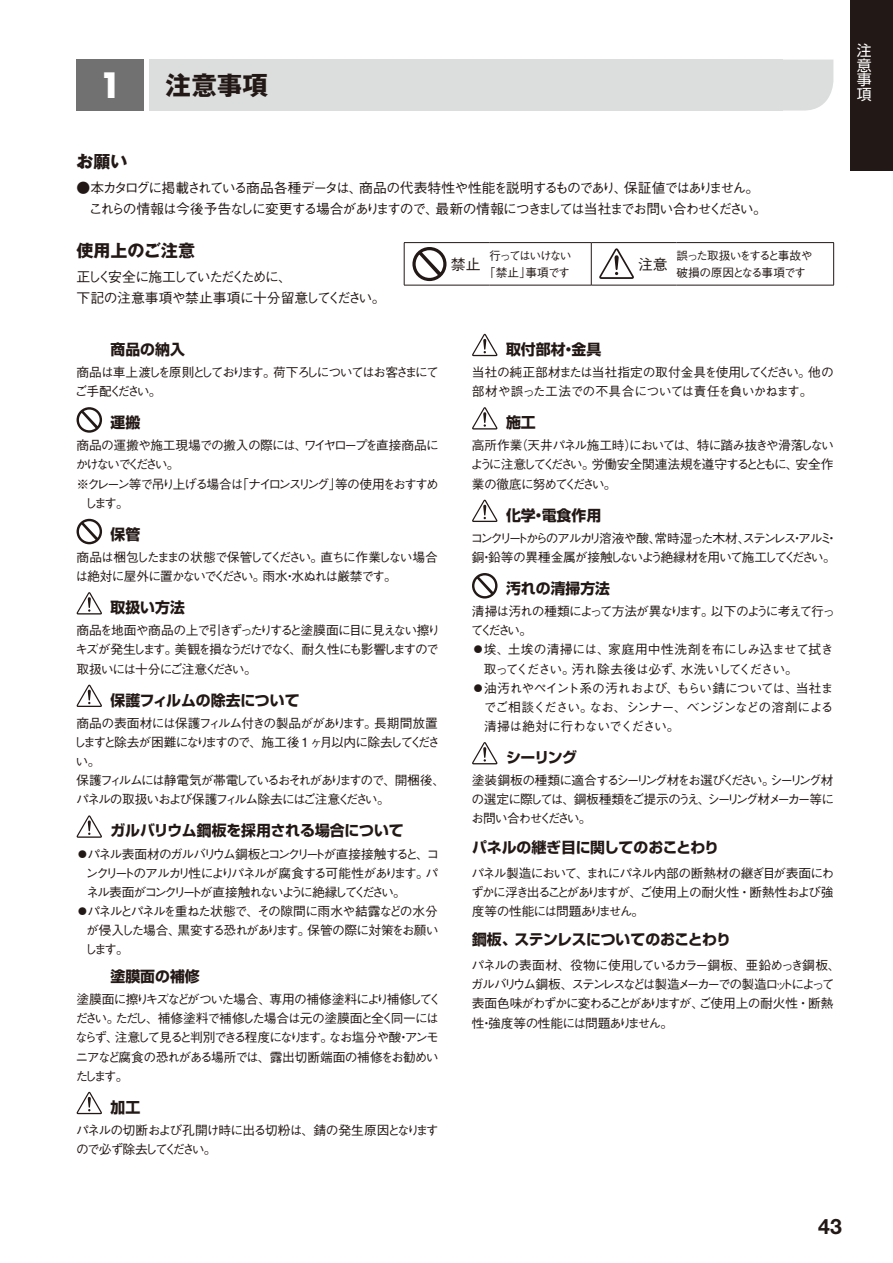
<style>
.page{position:relative;width:893px;height:1263px;background:#fff}
.page>*{position:absolute;margin:0;border:0;box-sizing:border-box;transform-origin:0 0}
.t1{font:700 34.05px "Futura";color:#fff}
.t2{font:700 25.5px "Gothic MB101 Pro";color:#221815}
.t3{font:700 21.3px "Helvetica Neue";color:#221815}
.t4{font:700 16.95px "Gothic MB101 Pro";color:#221815}
.t5{font:700 14.85px "Shin Go Pro";color:#221815}
.t6{font:700 14.85px "Shin Go Pro";letter-spacing:-.025em;color:#221815}
.t7{font:500 14.85px "Gothic BBB Pro";color:#221815}
.t8{font:14.85px/14.9px "Shin Go Pro";color:#fff;text-align:justify}
.t9{font:500 13.8px/21.3px "Gothic BBB Pro";letter-spacing:-.1em;color:#221815}
.t10{font:500 13.8px/21.3px "Gothic BBB Pro";letter-spacing:-.05em;color:#221815}
.t11{font:500 12.75px/19.2px "Gothic BBB Pro";letter-spacing:-.1em;color:#221815}
.t12{font:500 12.75px/19.2px "Gothic BBB Pro";letter-spacing:-.14em;color:#221815}
.t13{font:500 12.75px/19.2px "Gothic BBB Pro";letter-spacing:-.04em;color:#221815}
.t14{font:500 12.75px/19.2px "Gothic BBB Pro";letter-spacing:-.15em;color:#221815}
.t15{font:500 12.75px "Gothic BBB Pro";letter-spacing:-.08em;color:#221815}
.t16{font:500 12.75px "Gothic BBB Pro";letter-spacing:-.135em;color:#221815}
.t17{font:500 12.75px "Gothic BBB Pro";letter-spacing:-.045em;color:#221815}
.t18{font:500 12.75px "Gothic BBB Pro";letter-spacing:-.075em;color:#221815}
.t19{font:500 12.75px "Gothic BBB Pro";letter-spacing:-.18em;color:#221815}
.t20{font:500 12.75px "Gothic BBB Pro";letter-spacing:-.02em;color:#221815}
.t21{font:500 12.75px "Gothic BBB Pro";letter-spacing:-.055em;color:#221815}
.t22{font:500 12.75px "Gothic BBB Pro";letter-spacing:-.035em;color:#221815}
.t23{font:500 12.75px "Gothic BBB Pro";letter-spacing:-.21em;color:#221815}
.t24{font:500 11.7px/17px "Gothic BBB Pro";letter-spacing:-.115em;color:#221815;text-align:center}
</style>
<div class="page">
<hr style="left:404px;top:242px;width:85px;height:1px;background:#221815">
<hr style="left:404px;top:243px;width:1px;height:42px;background:#221815">
<hr style="left:489px;top:242px;width:102px;height:1px;background:#221815">
<hr style="left:591px;top:242px;width:85px;height:1px;background:#221815">
<hr style="left:591px;top:243px;width:1px;height:42px;background:#221815">
<hr style="left:676px;top:242px;width:158px;height:1px;background:#221815">
<hr style="left:833px;top:243px;width:1px;height:42px;background:#221815">
<hr style="left:404px;top:285px;width:85px;height:1px;background:#221815">
<hr style="left:489px;top:285px;width:102px;height:1px;background:#221815">
<hr style="left:591px;top:285px;width:85px;height:1px;background:#221815">
<hr style="left:676px;top:285px;width:158px;height:1px;background:#221815">
<svg style="left:412px;top:247px;width:34px;height:34px"></svg>
<svg style="left:599px;top:248px;width:35px;height:31px"></svg>
<div style="left:850px;top:0;width:43px;height:170px;background:#221815"></div>
<svg style="left:77px;top:407px;width:25px;height:26px"></svg>
<svg style="left:77px;top:519px;width:25px;height:25px"></svg>
<svg style="left:77px;top:592px;width:25px;height:22px"></svg>
<svg style="left:77px;top:685px;width:25px;height:22px"></svg>
<svg style="left:77px;top:815px;width:25px;height:23px"></svg>
<svg style="left:77px;top:1092px;width:25px;height:22px"></svg>
<svg style="left:472px;top:334px;width:25px;height:22px"></svg>
<svg style="left:472px;top:407px;width:25px;height:22px"></svg>
<svg style="left:472px;top:500px;width:25px;height:22px"></svg>
<svg style="left:472px;top:573px;width:25px;height:25px"></svg>
<svg style="left:472px;top:742px;width:25px;height:22px"></svg>
<svg style="left:782px;top:60px;width:51px;height:51px;background:#dedfdf"></svg>
<div style="left:149px;top:60px;width:633px;height:51px;background:#dcdddd"></div>
<div style="left:77px;top:60px;width:68px;height:51px;background:#727171"></div>
<h1 class="t1" style="left:99px;top:62px;width:25px">1</h1>
<h2 class="t2" style="left:166px;top:64px;width:104px">注意事項</h2>
<h3 class="t4" style="left:77px;top:148px;width:53px">お願い</h3>
<p class="t9" style="left:89px;top:175px;width:680px;text-indent:-12px">●本カタログに掲載されている商品各種データは、商品の代表特性や性能を説明するものであり、保証値ではありません。これらの情報は今後予告なしに変更する場合がありますので、最新の情報につきましては当社までお問い合わせください。</p>
<h3 class="t4" style="left:77px;top:237px;width:120px">使用上のご注意</h3>
<p class="t10" style="left:77px;top:265px;width:311px">正しく安全に施工していただくために、<br>下記の注意事項や禁止事項に十分留意してください。</p>
<p class="t5" style="left:111px;top:337px;width:76px">商品の納入</p>
<p class="t12" style="left:75px;top:361px;width:366px">商品は車上渡しを原則としております。荷下ろしについてはお客さまにてご手配ください。</p>
<p class="t5" style="left:111px;top:411px;width:31px">運搬</p>
<p class="t17" style="left:76px;top:435px;width:364px">商品の運搬や施工現場での搬入の際には、ワイヤロープを直接商品に</p>
<p class="t23" style="left:75px;top:454px;width:106px">かけないでください。</p>
<p class="t12" style="left:76px;top:473px;width:364px">※クレーン等で吊り上げる場合は「ナイロンスリング」等の使用をおすすめ</p>
<p class="t11" style="left:84px;top:492px;width:46px">します。</p>
<p class="t5" style="left:111px;top:522px;width:31px">保管</p>
<p class="t11" style="left:75px;top:546px;width:364px">商品は梱包したままの状態で保管してください。直ちに作業しない場合は絶対に屋外に置かないでください。雨水・水ぬれは厳禁です。</p>
<p class="t5" style="left:111px;top:596px;width:76px">取扱い方法</p>
<p class="t11" style="left:75px;top:619px;width:366px;text-align:justify">商品を地面や商品の上で引きずったりすると塗膜面に目に見えない擦りキズが発生します。美観を損なうだけでなく、耐久性にも影響しますので取扱いには十分にご注意ください。</p>
<p class="t5" style="left:111px;top:688px;width:191px">保護フィルムの除去について</p>
<p class="t11" style="left:73px;top:712px;width:373px">商品の表面材には保護フィルム付きの製品ががあります。長期間放置しますと除去が困難になりますので、施工後 1 ヶ月以内に除去してください。<br>保護フィルムには静電気が帯電しているおそれがありますので、開梱後、パネルの取扱いおよび保護フィルム除去にはご注意ください。</p>
<p class="t5" style="left:111px;top:819px;width:295px">ガルバリウム鋼板を採用される場合について</p>
<p class="t12" style="left:76px;top:842px;width:364px">◦パネル表面材のガルバリウム鋼板とコンクリートが直接接触すると、コ</p>
<p class="t16" style="left:86px;top:863px;width:354px">ンクリートのアルカリ性によりパネルが腐食する可能性があります。パ</p>
<p class="t19" style="left:86px;top:882px;width:321px">ネル表面がコンクリートが直接触れないように絶縁してください。</p>
<p class="t18" style="left:76px;top:901px;width:363px">◦パネルとパネルを重ねた状態で、その隙間に雨水や結露などの水分</p>
<p class="t15" style="left:86px;top:920px;width:354px">が侵入した場合、黒変する恐れがあります。保管の際に対策をお願い</p>
<p class="t11" style="left:84px;top:938px;width:46px">します。</p>
<p class="t5" style="left:111px;top:965px;width:91px">塗膜面の補修</p>
<p class="t11" style="left:75px;top:988px;width:367px">塗膜面に擦りキズなどがついた場合、専用の補修塗料により補修してください。ただし、補修塗料で補修した場合は元の塗膜面と全く同一にはならず、注意して見ると判別できる程度になります。なお塩分や酸・アンモニアなど腐食の恐れがある場所では、露出切断端面の補修をお勧めいたします。</p>
<p class="t5" style="left:111px;top:1095px;width:31px">加工</p>
<p class="t11" style="left:76px;top:1119px;width:364px">パネルの切断および孔開け時に出る切粉は、錆の発生原因となりますので必ず除去してください。</p>
<p class="t7" style="left:451px;top:252px;width:31px">禁止</p>
<p class="t24" style="left:484px;top:245px;width:89px">行ってはいけない「禁止」事項です</p>
<p class="t7" style="left:638px;top:252px;width:31px">注意</p>
<p class="t24" style="left:676px;top:245px;width:138px;text-align:left">誤った取扱いをすると事故や破損の原因となる事項です</p>
<p class="t5" style="left:506px;top:337px;width:97px">取付部材・金具</p>
<p class="t13" style="left:472px;top:361px;width:364px">当社の純正部材または当社指定の取付金具を使用してください。他の部材や誤った工法での不具合については責任を負いかねます。</p>
<p class="t5" style="left:506px;top:411px;width:31px">施工</p>
<p class="t11" style="left:471px;top:434px;width:365px;text-align:justify">高所作業（天井パネル施工時）においては、特に踏み抜きや滑落しないように注意してください。労働安全関連法規を遵守するとともに、安全作業の徹底に努めてください。</p>
<p class="t5" style="left:506px;top:503px;width:97px">化学・電食作用</p>
<p class="t14" style="left:470px;top:527px;width:369px">コンクリートからのアルカリ溶液や酸、常時湿った木材、ステンレス・アルミ・銅・鉛等の異種金属が接触しないよう絶縁材を用いて施工してください。</p>
<p class="t5" style="left:506px;top:577px;width:106px">汚れの清掃方法</p>
<p class="t15" style="left:472px;top:601px;width:365px">清掃は汚れの種類によって方法が異なります。以下のように考えて行っ</p>
<p class="t11" style="left:471px;top:619px;width:63px">てください。</p>
<p class="t20" style="left:472px;top:639px;width:363px">◦埃、土埃の清掃には、家庭用中性洗剤を布にしみ込ませて拭き</p>
<p class="t11" style="left:484px;top:657px;width:315px">取ってください。汚れ除去後は必ず、水洗いしてください。</p>
<p class="t13" style="left:472px;top:677px;width:363px">◦油汚れやペイント系の汚れおよび、もらい錆については、当社ま</p>
<p class="t21" style="left:484px;top:697px;width:351px">でご相談ください。なお、シンナー、ベンジンなどの溶剤による</p>
<p class="t22" style="left:484px;top:716px;width:197px">清掃は絶対に行わないでください。</p>
<p class="t5" style="left:506px;top:746px;width:73px">シーリング</p>
<p class="t11" style="left:471px;top:769px;width:364px;text-align:justify">塗装鋼板の種類に適合するシーリング材をお選びください。シーリング材の選定に際しては、鋼板種類をご提示のうえ、シーリング材メーカー等にお問い合わせください。</p>
<p class="t5" style="left:472px;top:835px;width:249px">パネルの継ぎ目に関してのおことわり</p>
<p class="t11" style="left:471px;top:862px;width:365px;text-align:justify">パネル製造において、まれにパネル内部の断熱材の継ぎ目が表面にわずかに浮き出ることがありますが、ご使用上の耐火性・断熱性および強度等の性能には問題ありません。</p>
<p class="t6" style="left:472px;top:928px;width:260px">鋼板、ステンレスについてのおことわり</p>
<p class="t11" style="left:471px;top:954px;width:372px">パネルの表面材、役物に使用しているカラー鋼板、亜鉛めっき鋼板、ガルバリウム鋼板、ステンレスなどは製造メーカーでの製造ロットによって表面色味がわずかに変わることがありますが、ご使用上の耐火性・断熱性・強度等の性能には問題ありません。</p>
<p class="t8" style="left:857px;top:41px;width:16px">注意事項</p>
<h3 class="t3" style="left:818px;top:1214px;width:25px">43</h3>
</div>
